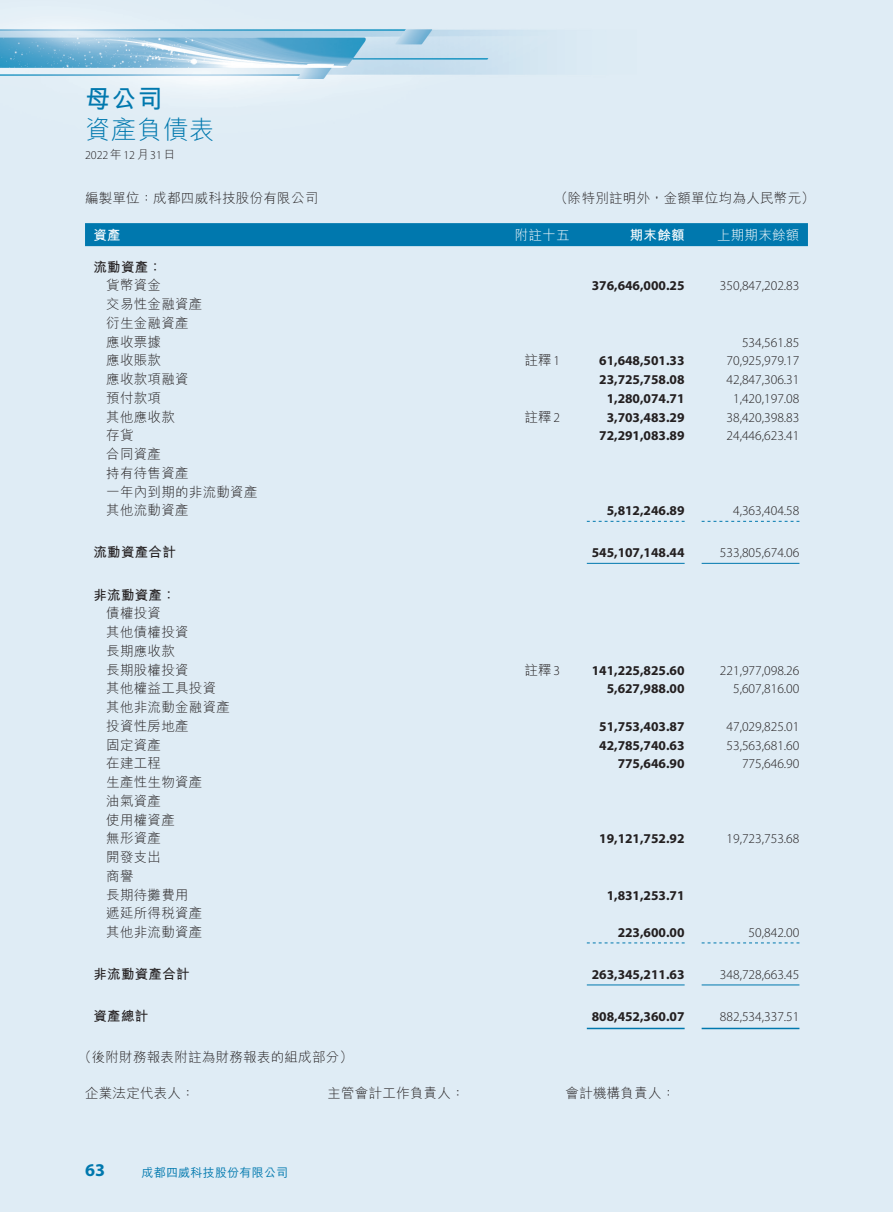
<style>
.page{position:relative;width:893px;height:1212px;background:#dfecf5}
.page>*{position:absolute;margin:0;border:0;box-sizing:border-box;transform-origin:0 0}
.t1{font:300 25.5px "M Hei HK";letter-spacing:.02em;color:#0078ae}
.t2{font:700 25.5px "M Hei HK";color:#0078ae}
.t3{font:700 18px "Myriad Pro";color:#0078ae}
._50_Table_txt{font:700 13.5px "Myriad Pro";color:#231f20}
._50_Table_txt-2{font:300 13.5px "Myriad Pro";color:#231f20}
._50_Table_txt-3{font:300 13.5px "M Hei HK";letter-spacing:.02em;color:#231f20}
._00_txt{font:300 13.5px "M Hei HK";letter-spacing:.02em;color:#231f20}
._50_Table_txt-4{font:700 13.5px "M Hei HK";letter-spacing:.02em;color:#231f20}
._50_Table_txt-5{font:300 13.5px "M Hei HK";letter-spacing:.02em;color:#fff}
._50_Table_txt-6{font:700 13.5px "M Hei HK";letter-spacing:.02em;color:#fff}
.t4{font:500 12px "M Hei HK";letter-spacing:.02em;color:#0078ae}
.t5{font:300 12px "Myriad Pro";color:#231f20}
.s1{font-family:"M Hei HK"}
.s2{font-family:"Myriad Pro"}
</style>
<div class="page">
<div style="left:85px;top:223px;width:723px;height:23px;background:#0078ae"></div>
<svg style="left:587px;top:521px;width:98px;height:1px"></svg>
<svg style="left:702px;top:521px;width:97px;height:1px"></svg>
<hr style="left:587px;top:563px;width:98px;height:1px;background:#0078ae">
<hr style="left:702px;top:563px;width:97px;height:1px;background:#0078ae">
<svg style="left:587px;top:942px;width:98px;height:1px"></svg>
<svg style="left:702px;top:942px;width:97px;height:1px"></svg>
<hr style="left:587px;top:984px;width:98px;height:1px;background:#0078ae">
<hr style="left:702px;top:984px;width:97px;height:1px;background:#0078ae">
<hr style="left:587px;top:1028px;width:98px;height:1px;background:#0078ae">
<hr style="left:702px;top:1028px;width:97px;height:1px;background:#0078ae">
<p class="t2" style="left:85px;top:80px;width:79px">母公司</p>
<p class="t1" style="left:85px;top:117px;width:131px">資產負債表</p>
<p class="t5" style="left:85px;top:147px;width:92px">2022<span class="s1">年</span>12<span class="s1">月</span>31<span class="s1">日</span></p>
<p class="_00_txt" style="left:85px;top:192px;width:235px">編製單位：成都四威科技股份有限公司</p>
<p class="_00_txt" style="left:554px;top:192px;width:262px">（除特別註明外，金額單位均為人民幣元(</p>
<p class="_50_Table_txt-6" style="left:94px;top:225px;width:29px">資產</p>
<p class="_50_Table_txt-4" style="left:94px;top:257px;width:70px">流動資產：</p>
<p class="_50_Table_txt-5" style="left:515px;top:228px;width:56px">附註十五</p>
<p class="_50_Table_txt-6" style="left:630px;top:225px;width:56px">期末餘額</p>
<p class="_50_Table_txt-5" style="left:717px;top:228px;width:84px">上期期末餘額</p>
<p class="_50_Table_txt-3" style="left:106px;top:279px;width:56px">貨幣資金</p>
<p class="_50_Table_txt-3" style="left:106px;top:297px;width:98px">交易性金融資產</p>
<p class="_50_Table_txt-3" style="left:106px;top:316px;width:84px">衍生金融資產</p>
<p class="_50_Table_txt" style="left:592px;top:278px;width:94px">376,646,000.25</p>
<p class="_50_Table_txt-2" style="left:720px;top:278px;width:81px">350,847,202.83</p>
<p class="_50_Table_txt-3" style="left:106px;top:335px;width:56px">應收票據</p>
<p class="_50_Table_txt-2" style="left:742px;top:334px;width:59px">534,561.85</p>
<p class="_50_Table_txt-3" style="left:106px;top:354px;width:56px">應收賬款</p>
<p class="_50_Table_txt-3" style="left:524px;top:354px;width:37px">註釋<span class="s2">1</span></p>
<p class="_50_Table_txt" style="left:599px;top:353px;width:87px">61,648,501.33</p>
<p class="_50_Table_txt-2" style="left:726px;top:353px;width:74px">70,925,979.17</p>
<p class="_50_Table_txt-3" style="left:106px;top:372px;width:84px">應收款項融資</p>
<p class="_50_Table_txt" style="left:599px;top:372px;width:87px">23,725,758.08</p>
<p class="_50_Table_txt-2" style="left:726px;top:372px;width:74px">42,847,306.31</p>
<p class="_50_Table_txt-3" style="left:106px;top:391px;width:56px">預付款項</p>
<p class="_50_Table_txt" style="left:607px;top:391px;width:79px">1,280,074.71</p>
<p class="_50_Table_txt-2" style="left:733px;top:390px;width:68px">1,420,197.08</p>
<p class="_50_Table_txt-3" style="left:106px;top:410px;width:70px">其他應收款</p>
<p class="_50_Table_txt-3" style="left:524px;top:410px;width:37px">註釋<span class="s2">2</span></p>
<p class="_50_Table_txt" style="left:607px;top:410px;width:79px">3,703,483.29</p>
<p class="_50_Table_txt-2" style="left:726px;top:409px;width:74px">38,420,398.83</p>
<p class="_50_Table_txt-3" style="left:106px;top:429px;width:29px">存貨</p>
<p class="_50_Table_txt-3" style="left:106px;top:447px;width:56px">合同資產</p>
<p class="_50_Table_txt-3" style="left:106px;top:466px;width:84px">持有待售資產</p>
<p class="_50_Table_txt-3" style="left:106px;top:485px;width:153px">一年內到期的非流動資產</p>
<p class="_50_Table_txt" style="left:599px;top:428px;width:87px">72,291,083.89</p>
<p class="_50_Table_txt-2" style="left:726px;top:428px;width:74px">24,446,623.41</p>
<p class="_50_Table_txt-3" style="left:106px;top:504px;width:84px">其他流動資產</p>
<p class="_50_Table_txt" style="left:607px;top:503px;width:79px">5,812,246.89</p>
<p class="_50_Table_txt-2" style="left:733px;top:503px;width:68px">4,363,404.58</p>
<p class="_50_Table_txt-4" style="left:94px;top:543px;width:84px">流動資產合計</p>
<p class="_50_Table_txt-4" style="left:94px;top:585px;width:84px">非流動資產：</p>
<p class="_50_Table_txt-3" style="left:106px;top:606px;width:56px">債權投資</p>
<p class="_50_Table_txt-3" style="left:106px;top:625px;width:84px">其他債權投資</p>
<p class="_50_Table_txt-3" style="left:106px;top:644px;width:70px">長期應收款</p>
<p class="_50_Table_txt" style="left:592px;top:545px;width:94px">545,107,148.44</p>
<p class="_50_Table_txt-2" style="left:720px;top:545px;width:81px">533,805,674.06</p>
<p class="_50_Table_txt-3" style="left:106px;top:663px;width:84px">長期股權投資</p>
<p class="_50_Table_txt-3" style="left:524px;top:663px;width:37px">註釋<span class="s2">3</span></p>
<p class="_50_Table_txt" style="left:592px;top:662px;width:94px">141,225,825.60</p>
<p class="_50_Table_txt-2" style="left:720px;top:662px;width:81px">221,977,098.26</p>
<p class="_50_Table_txt-3" style="left:106px;top:681px;width:111px">其他權益工具投資</p>
<p class="_50_Table_txt-3" style="left:106px;top:700px;width:125px">其他非流動金融資產</p>
<p class="_50_Table_txt" style="left:607px;top:681px;width:79px">5,627,988.00</p>
<p class="_50_Table_txt-2" style="left:733px;top:681px;width:68px">5,607,816.00</p>
<p class="_50_Table_txt-3" style="left:106px;top:719px;width:84px">投資性房地產</p>
<p class="_50_Table_txt" style="left:599px;top:719px;width:87px">51,753,403.87</p>
<p class="_50_Table_txt-2" style="left:726px;top:718px;width:74px">47,029,825.01</p>
<p class="_50_Table_txt-3" style="left:106px;top:738px;width:56px">固定資產</p>
<p class="_50_Table_txt" style="left:599px;top:737px;width:87px">42,785,740.63</p>
<p class="_50_Table_txt-2" style="left:726px;top:737px;width:74px">53,563,681.60</p>
<p class="_50_Table_txt-3" style="left:106px;top:756px;width:56px">在建工程</p>
<p class="_50_Table_txt-3" style="left:106px;top:775px;width:98px">生產性生物資產</p>
<p class="_50_Table_txt-3" style="left:106px;top:794px;width:56px">油氣資產</p>
<p class="_50_Table_txt-3" style="left:106px;top:813px;width:70px">使用權資產</p>
<p class="_50_Table_txt" style="left:618px;top:756px;width:68px">775,646.90</p>
<p class="_50_Table_txt-2" style="left:742px;top:756px;width:59px">775,646.90</p>
<p class="_50_Table_txt-3" style="left:106px;top:831px;width:56px">無形資產</p>
<p class="_50_Table_txt-3" style="left:106px;top:850px;width:56px">開發支出</p>
<p class="_50_Table_txt-3" style="left:106px;top:869px;width:29px">商譽</p>
<p class="_50_Table_txt" style="left:599px;top:831px;width:87px">19,121,752.92</p>
<p class="_50_Table_txt-2" style="left:726px;top:831px;width:74px">19,723,753.68</p>
<p class="_50_Table_txt-3" style="left:106px;top:888px;width:84px">長期待攤費用</p>
<p class="_50_Table_txt-3" style="left:106px;top:906px;width:98px">遞延所得稅資產</p>
<p class="_50_Table_txt" style="left:607px;top:887px;width:79px">1,831,253.71</p>
<p class="_50_Table_txt-3" style="left:106px;top:925px;width:98px">其他非流動資產</p>
<p class="_50_Table_txt" style="left:618px;top:925px;width:68px">223,600.00</p>
<p class="_50_Table_txt-2" style="left:749px;top:924px;width:52px">50,842.00</p>
<p class="_50_Table_txt-4" style="left:94px;top:964px;width:98px">非流動資產合計</p>
<p class="_50_Table_txt" style="left:592px;top:967px;width:94px">263,345,211.63</p>
<p class="_50_Table_txt-2" style="left:720px;top:966px;width:81px">348,728,663.45</p>
<p class="_50_Table_txt-4" style="left:94px;top:1006px;width:56px">資產總計</p>
<p class="_00_txt" style="left:78px;top:1050px;width:276px">（後附財務報表附註為財務報表的組成部分(</p>
<p class="_50_Table_txt" style="left:592px;top:1009px;width:94px">808,452,360.07</p>
<p class="_50_Table_txt-2" style="left:720px;top:1008px;width:81px">882,534,337.51</p>
<p class="_50_Table_txt-3" style="left:85px;top:1086px;width:111px">企業法定代表人：</p>
<p class="_50_Table_txt-3" style="left:327px;top:1086px;width:139px">主管會計工作負責人：</p>
<p class="_50_Table_txt-3" style="left:565px;top:1086px;width:111px">會計機構負責人：</p>
<p class="t3" style="left:85px;top:1160px;width:21px">63</p>
<p class="t4" style="left:142px;top:1163px;width:148px">成都四威科技股份有限公司</p>
</div>
